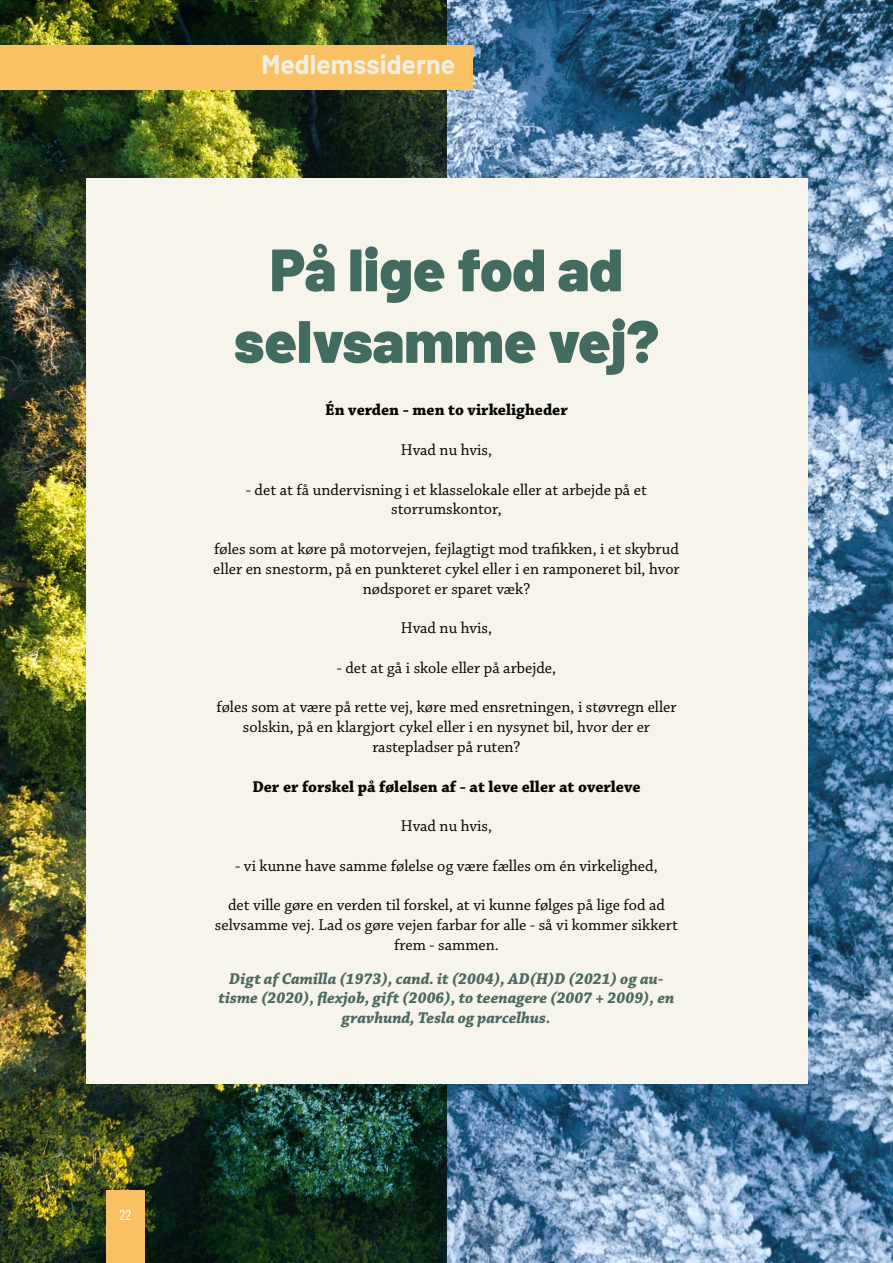
<style>
.page{position:relative;width:893px;height:1263px;background:#fff}
.page>*{position:absolute;margin:0;border:0;box-sizing:border-box;transform-origin:0 0}
.t1{font:900 59.7px/71.6px "Barlow";color:#436b5f;text-align:center}
.t2{font:700 27px "Barlow";color:#f1f0e4}
.t3{font:16.5px/19.8px "Chaparral Pro";color:#040503;text-align:center}
.t4{font:italic 700 16.5px/19.8px "Chaparral Pro";color:#4c6960;text-align:center}
.t5{font:700 16.5px "Chaparral Pro";color:#040503}
.t6{font:14.55px "Barlow Condensed";color:#fff}
</style>
<div class="page">
<img style="left:0;top:0;width:893px;height:1263px">
<div style="left:86px;top:178px;width:721px;height:906px;background:#f7f5eb"></div>
<div style="left:0;top:45px;width:472px;height:45px;background:#f9c164"></div>
<div style="left:106px;top:1191px;width:39px;height:72px;background:#f9c164"></div>
<p class="t6" style="left:120px;top:1205px;width:13px">22</p>
<p class="t2" style="left:261px;top:47px;width:195px">Medlemssiderne</p>
<p class="t1" style="left:234px;top:234px;width:427px">På lige fod ad selvsamme vej?</p>
<p class="t5" style="left:325px;top:400px;width:244px">Én verden - men to virkeligheder</p>
<p class="t3" style="left:401px;top:440px;width:93px">Hvad nu hvis,</p>
<p class="t3" style="left:246px;top:480px;width:403px">- det at få undervisning i et klasselokale eller at arbejde på et</p>
<p class="t3" style="left:391px;top:500px;width:112px">storrumskontor,</p>
<p class="t3" style="left:213px;top:539px;width:468px">føles som at køre på motorvejen, fejlagtigt mod trafikken, i et skybrud eller en snestorm, på en punkteret cykel eller i en ramponeret bil, hvor nødsporet er sparet væk?</p>
<p class="t3" style="left:401px;top:619px;width:93px">Hvad nu hvis,</p>
<p class="t3" style="left:337px;top:658px;width:221px">- det at gå i skole eller på arbejde,</p>
<p class="t3" style="left:216px;top:698px;width:462px">føles som at være på rette vej, køre med ensretningen, i støvregn eller solskin, på en klargjort cykel eller i en nysynet bil, hvor der er</p>
<p class="t3" style="left:372px;top:737px;width:150px">rastepladser på ruten?</p>
<p class="t5" style="left:252px;top:777px;width:390px">Der er forskel på følelsen af - at leve eller at overleve</p>
<p class="t3" style="left:401px;top:817px;width:93px">Hvad nu hvis,</p>
<p class="t3" style="left:235px;top:856px;width:424px">- vi kunne have samme følelse og være fælles om én virkelighed,</p>
<p class="t3" style="left:215px;top:896px;width:465px">det ville gøre en verden til forskel, at vi kunne følges på lige fod ad selvsamme vej. Lad os gøre vejen farbar for alle - så vi kommer sikkert frem - sammen.</p>
<p class="t4" style="left:218px;top:969px;width:458px">Digt af Camilla (1973), cand. it (2004), AD(H)D (2021) og au&shy;tisme (2020), flexjob, gift (2006), to teenagere (2007 + 2009), en gravhund, Tesla og parcelhus.</p>
</div>
